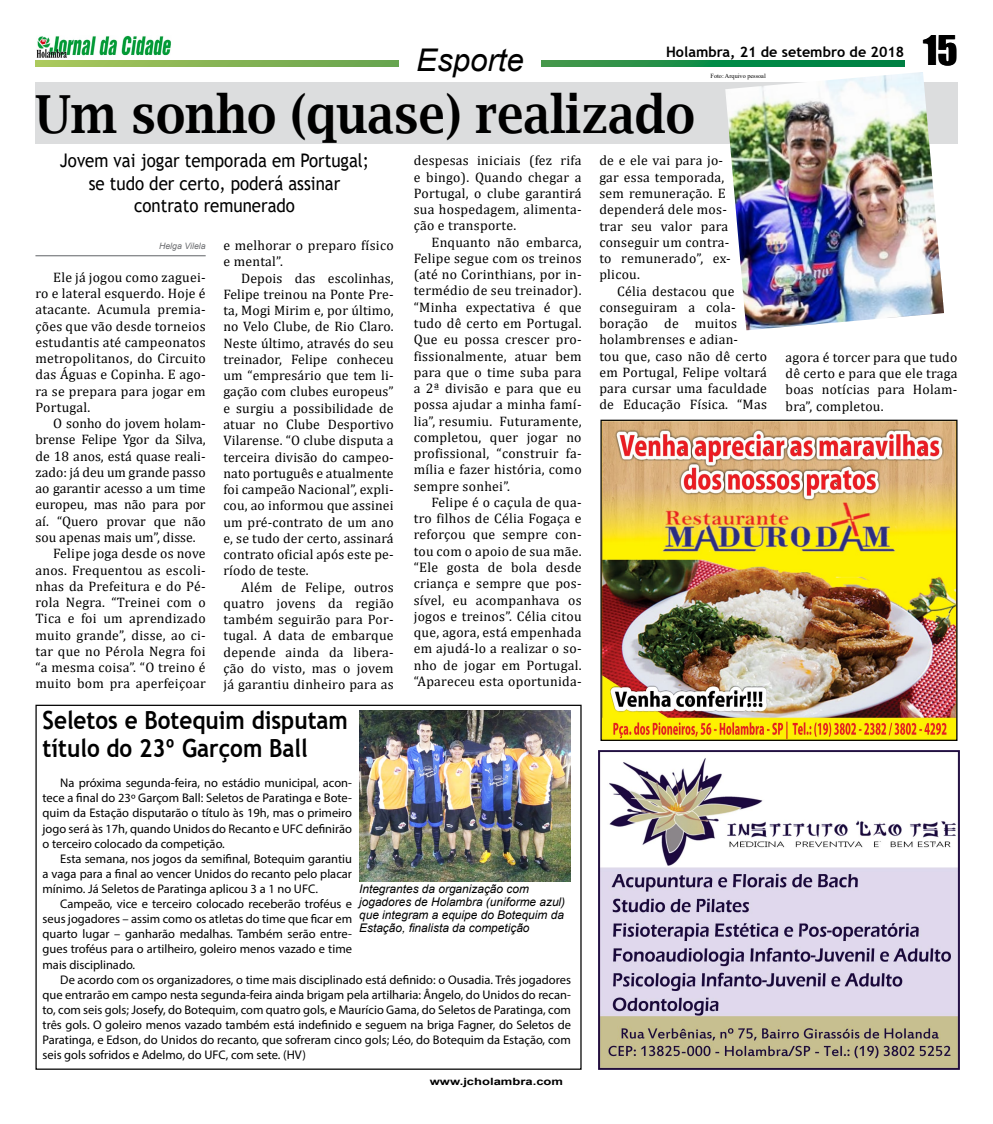
<style>
.page{position:relative;width:993px;height:1124px;background:#fff}
.page>*{position:absolute;margin:0;border:0;box-sizing:border-box;transform-origin:0 0}
.t1{font:600 52.5px "Lucida Bright";color:#000;scale:.9 1}
.t2{font:37.5px "Impact";color:#000}
.t3{font:italic 31.25px "Arial";color:#000}
.t4{font:700 25px/27.6px "Trebuchet MS";color:#000;scale:.9 1}
.t5{font:18.75px/22.5px "Trebuchet MS";color:#000;text-align:center;scale:.9 1}
.t6{font:700 14.38px "Trebuchet MS";color:#000}
.t7{font:13.75px/16.2px "Cambria";letter-spacing:.02em;color:#000;text-align:justify}
.t8{font:13.75px "Cambria";color:#000}
.t9{font:12.5px/15.1px "Myriad Pro";color:#000;text-align:justify}
.t10{font:italic 11.88px/13.1px "Arial";color:#000}
.t11{font:700 10px "Arial";color:#000;scale:1.3 1}
.t12{font:italic 8.75px "Arial";color:#6d6e71}
.t13{font:6.25px "Times New Roman";color:#000}
</style>
<div class="page">
<img style="left:36px;top:35px;width:135px;height:23px">
<svg style="left:35px;top:60px;width:869px;height:7px;background:#4ea04d"></svg>
<div style="left:399px;top:42px;width:142px;height:35px;background:#fff"></div>
<hr style="left:35px;top:255px;width:171px;height:1px;background:#808285">
<div style="left:35px;top:82px;width:922px;height:62px;background:#dcddde"></div>
<img style="left:725px;top:72px;width:218px;height:258px">
<img style="left:602px;top:421px;width:353px;height:317px">
<div style="left:600px;top:419px;width:357px;height:321px;border:1px solid #000"></div>
<svg style="left:35px;top:704px;width:547px;height:366px"></svg>
<img style="left:359px;top:710px;width:211px;height:171px">
<img style="left:598px;top:750px;width:360px;height:319px">
<h3 class="t3" style="left:416px;top:40px;width:109px">Esporte</h3>
<p class="t6" style="left:666px;top:43px;width:240px">Holambra, 21 de setembro de 2018</p>
<p class="t13" style="left:710px;top:72px;width:57px">Foto: Arquivo pessoal</p>
<h2 class="t2" style="left:922px;top:21px;width:36px">15</h2>
<h1 class="t1" style="left:35px;top:84px;width:734px">Um sonho (quase) realizado</h1>
<h3 class="t5" style="left:60px;top:149px;width:345px">Jovem vai jogar temporada em Portugal; se tudo der certo, poderá assinar contrato remunerado</h3>
<p class="t7" style="left:413px;top:152px;width:169px">despesas iniciais (fez rifa e bingo). Quando chegar a Portugal, o clube garantirá sua hospedagem, alimenta&shy;ção e transporte.</p>
<p class="t7" style="left:413px;top:234px;width:169px;text-indent:18px">Enquanto não embarca, Felipe segue com os treinos (até no Corinthians, por in&shy;termédio de seu treinador). “Minha expectativa é que tudo dê certo em Portugal.<br>Que eu possa crescer pro&shy;fissionalmente, atuar bem para que o time suba para a 2ª divisão e para que eu possa ajudar a minha famí&shy;lia”, resumiu. Futuramente, completou, quer jogar no profissional, “construir fa&shy;mília e fazer história, como sempre sonhei”.</p>
<p class="t7" style="left:413px;top:494px;width:169px;text-indent:18px">Felipe é o caçula de qua&shy;tro filhos de Célia Fogaça e reforçou que sempre con&shy;tou com o apoio de sua mãe. “Ele gosta de bola desde criança e sempre que pos&shy;sível, eu acompanhava os jogos e treinos”. Célia citou que, agora, está empenhada em ajudá-lo a realizar o so&shy;nho de jogar em Portugal. “Apareceu esta oportunida-</p>
<p class="t7" style="left:599px;top:152px;width:133px;text-align:left">de e ele vai para jo&shy;gar essa temporada, sem remuneração. E dependerá dele mos&shy;trar seu valor para conseguir um contra&shy;to remunerado”, ex&shy;plicou.</p>
<p class="t7" style="left:599px;top:283px;width:169px;text-align:left;text-indent:18px">Célia destacou que conseguiram a cola&shy;boração de muitos holambrenses e adian-<br>tou que, caso não dê certo em Portugal, Felipe voltará para cursar uma faculdade de Educação Física. “Mas</p>
<p class="t7" style="left:223px;top:237px;width:172px">e melhorar o preparo físico e mental”.</p>
<p class="t7" style="left:223px;top:270px;width:172px;text-indent:18px">Depois das escolinhas, Felipe treinou na Ponte Pre&shy;ta, Mogi Mirim e, por último, no Velo Clube, de Rio Claro.<br>Neste último, através do seu treinador, Felipe conheceu um “empresário que tem li&shy;gação com clubes europeus” e surgiu a possibilidade de atuar no Clube Desportivo Vilarense. “O clube disputa a terceira divisão do campeo&shy;nato português e atualmente foi campeão Nacional”, expli&shy;cou, ao informou que assinei um pré-contrato de um ano e, se tudo der certo, assinará contrato oficial após este pe&shy;ríodo de teste.</p>
<p class="t7" style="left:223px;top:578px;width:172px;text-indent:18px">Além de Felipe, outros quatro jovens da região também seguirão para Por&shy;tugal. A data de embarque depende ainda da libera&shy;ção do visto, mas o jovem já garantiu dinheiro para as</p>
<p class="t12" style="left:159px;top:240px;width:48px">Helga Vilela</p>
<p class="t7" style="left:35px;top:269px;width:172px;text-indent:18px">Ele já jogou como zaguei&shy;ro e lateral esquerdo. Hoje é atacante. Acumula premia&shy;ções que vão desde torneios estudantis até campeonatos metropolitanos, do Circuito das Águas e Copinha. E ago&shy;ra se prepara para jogar em Portugal.</p>
<p class="t8" style="left:53px;top:415px;width:154px">O sonho do jovem holam-</p>
<p class="t8" style="left:35px;top:431px;width:172px">brense Felipe Ygor da Silva,</p>
<p class="t8" style="left:35px;top:448px;width:172px">de 18 anos, está quase reali-</p>
<p class="t8" style="left:35px;top:464px;width:172px">zado: já deu um grande passo</p>
<p class="t8" style="left:35px;top:480px;width:172px">ao garantir acesso a um time</p>
<p class="t8" style="left:35px;top:496px;width:172px">europeu, mas não para por</p>
<p class="t8" style="left:35px;top:513px;width:172px">aí. “Quero provar que não</p>
<p class="t8" style="left:35px;top:529px;width:162px">sou apenas mais um”, disse.</p>
<p class="t7" style="left:53px;top:545px;width:154px">Felipe joga desde os nove</p>
<p class="t7" style="left:35px;top:561px;width:172px">anos. Frequentou as escoli-</p>
<p class="t7" style="left:35px;top:578px;width:172px">nhas da Prefeitura e do Pé-</p>
<p class="t7" style="left:35px;top:594px;width:172px">rola Negra. “Treinei com o</p>
<p class="t7" style="left:35px;top:610px;width:172px">Tica e foi um aprendizado</p>
<p class="t7" style="left:35px;top:626px;width:172px">muito grande”, disse, ao ci-</p>
<p class="t7" style="left:35px;top:643px;width:172px">tar que no Pérola Negra foi</p>
<p class="t7" style="left:35px;top:659px;width:172px">“a mesma coisa”. “O treino é</p>
<p class="t7" style="left:35px;top:675px;width:172px">muito bom pra aperfeiçoar</p>
<h3 class="t4" style="left:43px;top:706px;width:341px">Seletos e Botequim disputam título do 23º Garçom Ball</h3>
<p class="t9" style="left:43px;top:775px;width:311px;text-indent:18px">Na próxima segunda-feira, no estádio municipal, acon&shy;tece a final do 23º Garçom Ball: Seletos de Paratinga e Bote&shy;quim da Estação disputarão o título às 19h, mas o primeiro jogo será às 17h, quando Unidos do Recanto e UFC definirão o terceiro colocado da competição.</p>
<p class="t9" style="left:43px;top:850px;width:311px;text-indent:18px">Esta semana, nos jogos da semifinal, Botequim garantiu a vaga para a final ao vencer Unidos do recanto pelo placar mínimo. Já Seletos de Paratinga aplicou 3 a 1 no UFC.</p>
<p class="t9" style="left:43px;top:896px;width:311px;text-indent:18px">Campeão, vice e terceiro colocado receberão troféus e seus jogadores – assim como os atletas do time que ficar em quarto lugar – ganharão medalhas. Também serão entre&shy;gues troféus para o artilheiro, goleiro menos vazado e time mais disciplinado.</p>
<p class="t9" style="left:43px;top:971px;width:529px;text-indent:18px">De acordo com os organizadores, o time mais disciplinado está definido: o Ousadia. Três jogadores que entrarão em campo nesta segunda-feira ainda brigam pela artilharia: Ângelo, do Unidos do recan&shy;to, com seis gols; Josefy, do Botequim, com quatro gols, e Maurício Gama, do Seletos de Paratinga, com três gols. O goleiro menos vazado também está indefinido e seguem na briga Fagner, do Seletos de Paratinga, e Edson, do Unidos do recanto, que sofreram cinco gols; Léo, do Botequim da Estação, com seis gols sofridos e Adelmo, do UFC, com sete. (HV)</p>
<p class="t10" style="left:359px;top:882px;width:207px">Integrantes da organização com jogadores de Holambra (uniforme azul) que integram a equipe do Botequim da Estação, finalista da competição</p>
<p class="t11" style="left:429px;top:1074px;width:104px">www.jcholambra.com</p>
<p class="t7" style="left:785px;top:349px;width:173px">agora é torcer para que tudo dê certo e para que ele traga boas notícias para Holam&shy;bra”, completou.</p>
</div>
